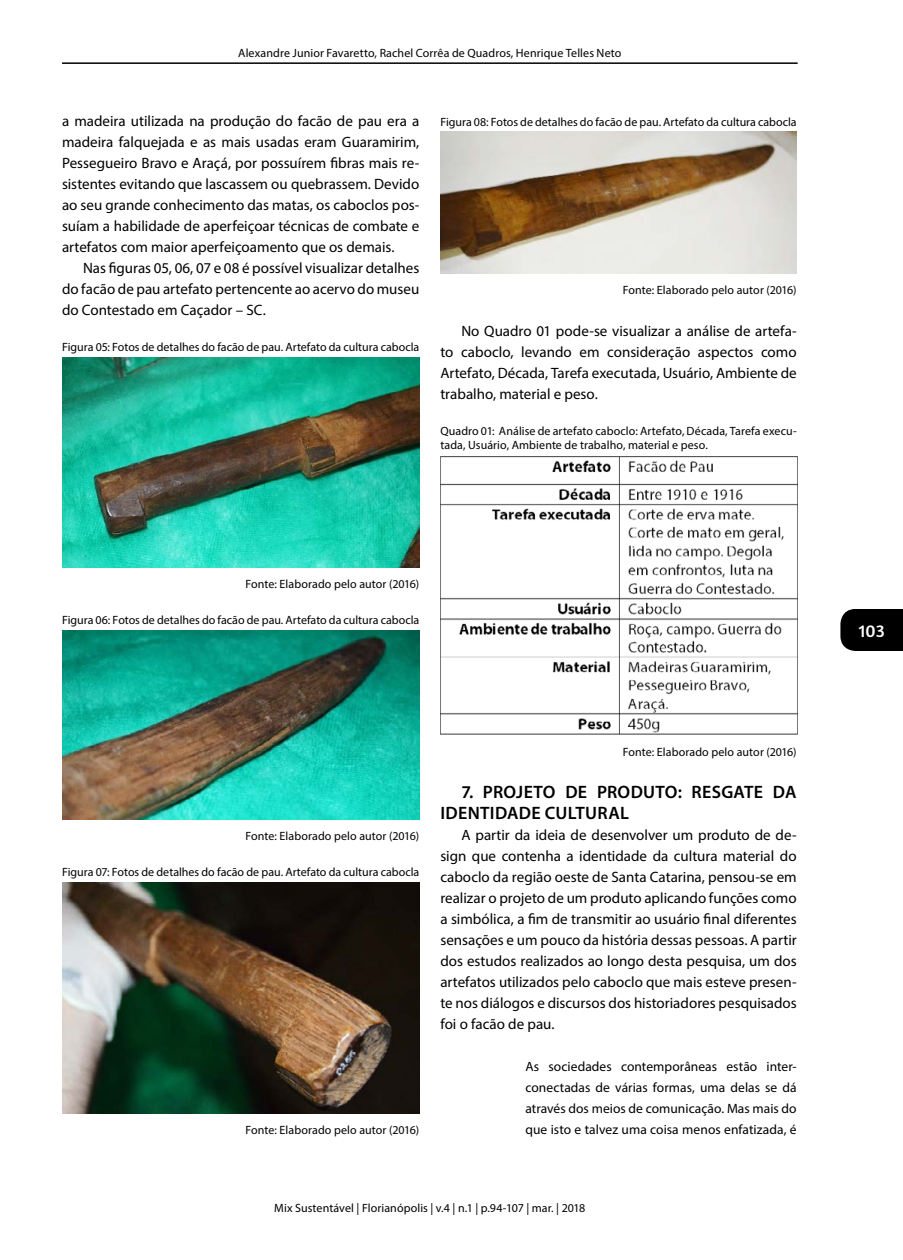
<style>
.page{position:relative;width:903px;height:1260px;background:#fff}
.page>*{position:absolute;margin:0;border:0;box-sizing:border-box;transform-origin:0 0}
.t1{font:600 18px/21px "Myriad Pro";letter-spacing:.015em;color:#000}
.t2{font:18px "Amaranth";color:#fff}
.t3{font:15px/21px "Myriad Pro";color:#000;text-align:justify}
.t4{font:13.5px/21px "Myriad Pro";letter-spacing:.005em;color:#000;text-align:justify}
.t5{font:12px/14.4px "Myriad Pro";letter-spacing:.005em;color:#000}
</style>
<div class="page">
<div style="left:840px;top:609px;width:63px;height:42px;background:#000"></div>
<hr style="left:62px;top:62px;width:736px;height:2px;background:#000">
<img style="left:63px;top:357px;width:356px;height:210px">
<img style="left:63px;top:630px;width:356px;height:189px">
<img style="left:63px;top:882px;width:356px;height:231px">
<img style="left:440px;top:131px;width:357px;height:142px">
<img style="left:440px;top:457px;width:358px;height:277px">
<p class="t5" style="left:238px;top:45px;width:385px">Alexandre Junior Favaretto, Rachel Corrêa de Quadros, Henrique Telles Neto</p>
<p class="t3" style="left:62px;top:110px;width:359px">a madeira utilizada na produção do facão de pau era a madeira falquejada e as mais usadas eram Guaramirim, Pessegueiro Bravo e Araçá, por possuírem fibras mais re&shy;sistentes evitando que lascassem ou quebrassem. Devido ao seu grande conhecimento das matas, os caboclos pos&shy;suíam a habilidade de aperfeiçoar técnicas de combate e artefatos com maior aperfeiçoamento que os demais.</p>
<p class="t3" style="left:62px;top:257px;width:359px;text-indent:21px">Nas figuras 05, 06, 07 e 08 é possível visualizar detalhes do facão de pau artefato pertencente ao acervo do museu do Contestado em Caçador – SC.</p>
<p class="t5" style="left:62px;top:340px;width:359px">Figura 05: Fotos de detalhes do facão de pau. Artefato da cultura cabocla</p>
<p class="t5" style="left:440px;top:115px;width:358px">Figura 08: Fotos de detalhes do facão de pau. Artefato da cultura cabocla</p>
<p class="t5" style="left:623px;top:283px;width:175px">Fonte: Elaborado pelo autor (2016)</p>
<p class="t3" style="left:440px;top:320px;width:358px;text-indent:21px">No Quadro 01 pode-se visualizar a análise de artefa&shy;to caboclo, levando em consideração aspectos como Artefato, Década, Tarefa executada, Usuário, Ambiente de trabalho, material e peso.</p>
<p class="t5" style="left:440px;top:424px;width:358px">Quadro 01: Análise de artefato caboclo: Artefato, Década, Tarefa execu&shy;tada, Usuário, Ambiente de trabalho, material e peso.</p>
<p class="t5" style="left:245px;top:577px;width:175px">Fonte: Elaborado pelo autor (2016)</p>
<p class="t5" style="left:62px;top:613px;width:359px">Figura 06: Fotos de detalhes do facão de pau. Artefato da cultura cabocla</p>
<p class="t5" style="left:245px;top:829px;width:175px">Fonte: Elaborado pelo autor (2016)</p>
<p class="t5" style="left:62px;top:865px;width:359px">Figura 07: Fotos de detalhes do facão de pau. Artefato da cultura cabocla</p>
<p class="t5" style="left:245px;top:1123px;width:175px">Fonte: Elaborado pelo autor (2016)</p>
<p class="t5" style="left:623px;top:745px;width:175px">Fonte: Elaborado pelo autor (2016)</p>
<p class="t1" style="left:440px;top:781px;width:357px;text-indent:21px">7. PROJETO DE PRODUTO: RESGATE DA<br>IDENTIDADE CULTURAL</p>
<p class="t3" style="left:440px;top:824px;width:358px;text-indent:21px">A partir da ideia de desenvolver um produto de de&shy;sign que contenha a identidade da cultura material do caboclo da região oeste de Santa Catarina, pensou-se em realizar o projeto de um produto aplicando funções como a simbólica, a fim de transmitir ao usuário final diferentes sensações e um pouco da história dessas pessoas. A partir dos estudos realizados ao longo desta pesquisa, um dos artefatos utilizados pelo caboclo que mais esteve presen&shy;te nos diálogos e discursos dos historiadores pesquisados foi o facão de pau.</p>
<p class="t4" style="left:525px;top:1056px;width:273px">As sociedades contemporâneas estão inter&shy;conectadas de várias formas, uma delas se dá através dos meios de comunicação. Mas mais do que isto e talvez uma coisa menos enfatizada, é</p>
<p class="t5" style="left:274px;top:1200px;width:313px">Mix Sustentável | Florianópolis | v.4 | n.1 | p.94-107 | mar. | 2018</p>
<p class="t2" style="left:859px;top:620px;width:28px">103</p>
</div>
